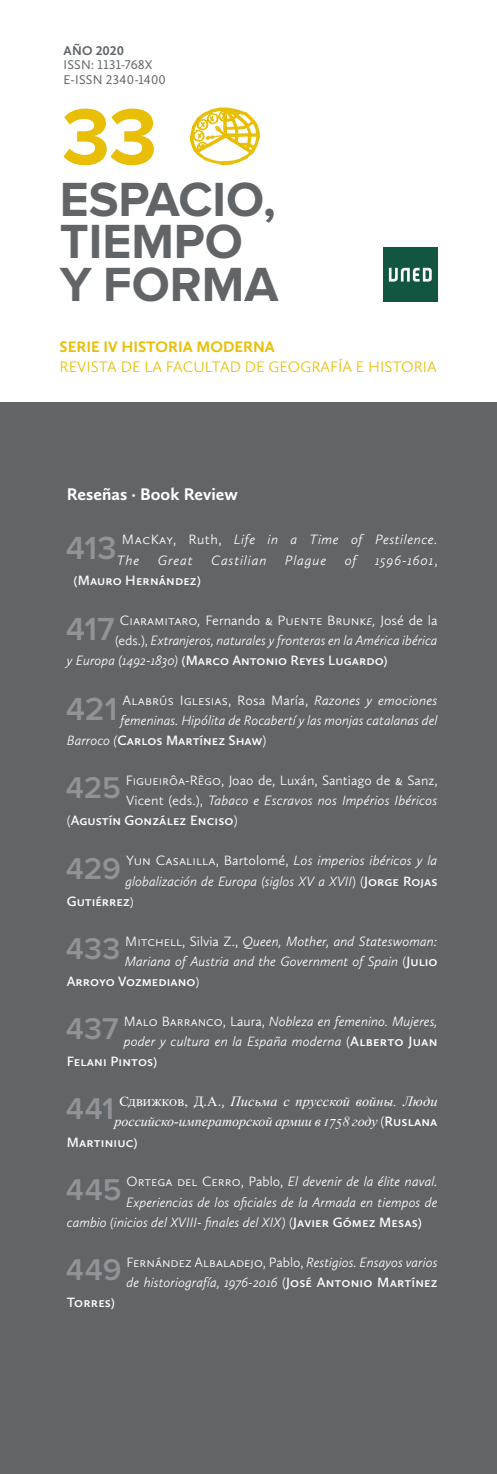
<style>
.page{position:relative;width:497px;height:1474px;background:#fff}
.page>*{position:absolute;margin:0;border:0;box-sizing:border-box;transform-origin:0 0}
.t1{font:700 82.25px "Proxima Nova";color:#e8be06}
.t2{font:700 49.7px/42.7px "Proxima Nova";color:#626568}
.Cuerpo_índice_cuarta{font:600 33.07px "Proxima Nova";letter-spacing:-.005em;color:#929298}
.Cuerpo_índice_cuarta-2{font:600 31.15px "Proxima Nova";color:#929298}
.Sección{font:700 17.5px "Calluna Sans";color:#fff}
.t3{font:300 15.75px "Calluna Sans";color:#e8be06}
.t4{font:700 15.75px "Calluna Sans";color:#e8be06}
.Cuerpo_índice_cuarta-3{font:italic 300 14px/20.1px "Calluna Sans";color:#fff}
.Cuerpo_índice_cuarta-4{font:300 14px "Calluna Sans";letter-spacing:.005em;color:#fff}
.Cuerpo_índice_cuarta-5{font:600 14px "Calluna Sans";color:#fff}
.Cuerpo_índice_cuarta-6{font:italic 14px "Times New Roman";color:#fff}
.Cuerpo_índice_cuarta-7{font:italic 300 14px/20.1px "Calluna Sans";letter-spacing:.035em;color:#fff}
.Cuerpo_índice_cuarta-8{font:italic 300 14px "Calluna Sans";letter-spacing:.055em;color:#fff}
.t5{font:13.12px "Calluna Sans";letter-spacing:.02em;color:#626568}
.t6{font:700 13.12px "Calluna Sans";color:#626568}
.s1{font-style:normal}
.s2{font-style:italic}
.s3{font-weight:300;font-style:italic}
.s4{font-weight:300}
.s5{font-weight:600;font-style:normal}
.s6{font-family:"Calluna Sans";font-weight:300;font-style:normal}
.s7{font-family:"Calluna Sans";font-weight:600;font-style:normal}
</style>
<div class="page">
<div style="left:382px;top:247px;width:55px;height:55px;background:#125642"></div>
<svg style="left:388px;top:268px;width:43px;height:14px"></svg>
<svg style="left:191px;top:107px;width:68px;height:58px"></svg>
<div style="left:0;top:402px;width:496px;height:1071px;background:#626568"></div>
<p class="t6" style="left:63px;top:42px;width:62px">AÑO 2020</p>
<p class="t5" style="left:63px;top:57px;width:90px">ISSN: 1131-768X</p>
<p class="t5" style="left:63px;top:72px;width:104px">E-ISSN 2340-1400</p>
<p class="t1" style="left:62px;top:89px;width:97px">33</p>
<h2 class="t2" style="left:60px;top:179px;width:220px">ESPACIO,<br>TIEMPO<br>Y FORMA</h2>
<p class="t4" style="left:60px;top:337px;width:216px">SERIE IV HISTORIA MODERNA</p>
<p class="t3" style="left:60px;top:357px;width:378px">REVISTA DE LA FACULTAD DE GEOGRAFÍA E HISTORIA</p>
<p class="Sección" style="left:67px;top:483px;width:172px">Reseñas · Book Review</p>
<p class="Cuerpo_índice_cuarta" style="left:66px;top:529px;width:52px">413</p>
<p class="Cuerpo_índice_cuarta-7" style="left:117px;top:529px;width:322px;text-indent:5px"><span class="s1">Mac Kay, Ruth,</span> Life in a Time of Pestilence.<br>The</p>
<p class="Cuerpo_índice_cuarta-3" style="left:158px;top:549px;width:36px">Great</p>
<p class="Cuerpo_índice_cuarta-8" style="left:211px;top:551px;width:57px">Castilian</p>
<p class="Cuerpo_índice_cuarta-3" style="left:284px;top:549px;width:43px">Plague</p>
<p class="Cuerpo_índice_cuarta-3" style="left:344px;top:549px;width:14px">of</p>
<p class="Cuerpo_índice_cuarta-8" style="left:374px;top:551px;width:64px">1596-1601<span class="s1">,</span></p>
<p class="Cuerpo_índice_cuarta-5" style="left:73px;top:571px;width:129px">(Mauro Hernández)</p>
<p class="Cuerpo_índice_cuarta" style="left:66px;top:609px;width:50px">417</p>
<p class="Cuerpo_índice_cuarta-4" style="left:120px;top:611px;width:22px">Ciaram</p>
<p class="Cuerpo_índice_cuarta-4" style="left:164px;top:611px;width:274px">itaro<span class="s2">,</span> Fernando &amp; Pue nte Bru nk<span class="s2">e,</span> José de la</p>
<p class="Cuerpo_índice_cuarta-3" style="left:115px;top:630px;width:323px"><span class="s1">(eds.),</span> Extranjeros, naturales y fronteras en la América ibérica</p>
<p class="Cuerpo_índice_cuarta-5" style="left:67px;top:651px;width:322px"><span class="s3">y Europa (1492-1830)</span> (Marco Antonio Reyes Lugardo)</p>
<p class="Cuerpo_índice_cuarta" style="left:66px;top:689px;width:53px">421</p>
<p class="Cuerpo_índice_cuarta-4" style="left:122px;top:692px;width:316px">Alabrús Igles ias, Rosa María, <span class="s2">Razones y emociones</span></p>
<p class="Cuerpo_índice_cuarta-3" style="left:120px;top:710px;width:318px">femeninas. Hipólita de Rocabertí y las monjas catalanas del</p>
<p class="Cuerpo_índice_cuarta-5" style="left:67px;top:732px;width:201px"><span class="s3">Barroco (</span>Carlos Martínez Shaw<span class="s4">)</span></p>
<p class="Cuerpo_índice_cuarta-2" style="left:66px;top:770px;width:56px">425</p>
<p class="Cuerpo_índice_cuarta-4" style="left:126px;top:772px;width:313px">Figue irôa-Rêgo, Joao de, Luxán, Santiago de &amp; Sanz,</p>
<p class="Cuerpo_índice_cuarta-3" style="left:126px;top:790px;width:312px"><span class="s1">Vicent (eds.),</span> Tabaco e Escravos nos Impérios Ibéricos</p>
<p class="Cuerpo_índice_cuarta-5" style="left:67px;top:812px;width:172px"><span class="s4">(</span>Agustín González Enciso<span class="s4">)</span></p>
<p class="Cuerpo_índice_cuarta-2" style="left:66px;top:850px;width:56px">429</p>
<p class="Cuerpo_índice_cuarta-4" style="left:126px;top:852px;width:312px">Yu n Casa lilla, Bartolomé, <span class="s2">Los imperios ibéricos y la</span></p>
<p class="Cuerpo_índice_cuarta-3" style="left:125px;top:870px;width:313px">globalización de Europa (siglos XV a XVII<span class="s1">) (</span><span class="s5">Jorge Rojas</span></p>
<p class="Cuerpo_índice_cuarta-5" style="left:67px;top:892px;width:69px">Gutiérrez<span class="s4">)</span></p>
<p class="Cuerpo_índice_cuarta-2" style="left:66px;top:930px;width:56px">433</p>
<p class="Cuerpo_índice_cuarta-3" style="left:125px;top:930px;width:313px"><span class="s1">Mitc hell, Silvia Z.,</span> Queen, Mother, and Stateswoman:</p>
<p class="Cuerpo_índice_cuarta-3" style="left:125px;top:950px;width:314px">Mariana of Austria and the Government of Spain <span class="s1">(</span><span class="s5">Julio</span></p>
<p class="Cuerpo_índice_cuarta-5" style="left:67px;top:972px;width:134px">Arroyo Vozmediano<span class="s4">)</span></p>
<p class="Cuerpo_índice_cuarta-2" style="left:66px;top:1010px;width:54px">437</p>
<p class="Cuerpo_índice_cuarta-4" style="left:124px;top:1012px;width:46px">Malo Barra</p>
<p class="Cuerpo_índice_cuarta-3" style="left:197px;top:1011px;width:241px"><span class="s1">nco, Laura,</span> Nobleza en femenino. Mujeres,</p>
<p class="Cuerpo_índice_cuarta-3" style="left:124px;top:1031px;width:315px">poder y cultura en la España moderna <span class="s1">(</span><span class="s5">Alberto Juan</span></p>
<p class="Cuerpo_índice_cuarta-5" style="left:67px;top:1052px;width:92px">Felani Pintos)</p>
<p class="Cuerpo_índice_cuarta-2" style="left:66px;top:1091px;width:50px">441</p>
<p class="Cuerpo_índice_cuarta-6" style="left:119px;top:1091px;width:319px"><span class="s1">Сдвижков, Д.А.</span><span class="s6">,</span> Письма с прусской войны. Люди</p>
<p class="Cuerpo_índice_cuarta-6" style="left:114px;top:1112px;width:324px">российско-императорской армии в 1758 году <span class="s6">(</span><span class="s7">Ruslana</span></p>
<p class="Cuerpo_índice_cuarta-5" style="left:67px;top:1133px;width:72px">Martiniuc)</p>
<p class="Cuerpo_índice_cuarta-2" style="left:66px;top:1171px;width:57px">445</p>
<p class="Cuerpo_índice_cuarta-3" style="left:126px;top:1171px;width:312px"><span class="s1">Ortega de l Cerro, Pablo,</span> El devenir de la élite naval.</p>
<p class="Cuerpo_índice_cuarta-3" style="left:126px;top:1191px;width:312px">Experiencias de los oficiales de la Armada en tiempos de</p>
<p class="Cuerpo_índice_cuarta-3" style="left:67px;top:1211px;width:356px">cambio (inicios del XVIII- finales del XIX) <span class="s1">(</span><span class="s5">Javier Gómez Mesas)</span></p>
<p class="Cuerpo_índice_cuarta-2" style="left:66px;top:1251px;width:57px">449</p>
<p class="Cuerpo_índice_cuarta-3" style="left:126px;top:1251px;width:312px"><span class="s1">Fer nánde z Albaladejo, Pablo,</span> Restigios. Ensayos varios de historiografía, 1976-2016 <span class="s1">(</span><span class="s5">José Antonio Martínez</span></p>
<p class="Cuerpo_índice_cuarta-5" style="left:67px;top:1293px;width:50px">Torres)</p>
</div>
